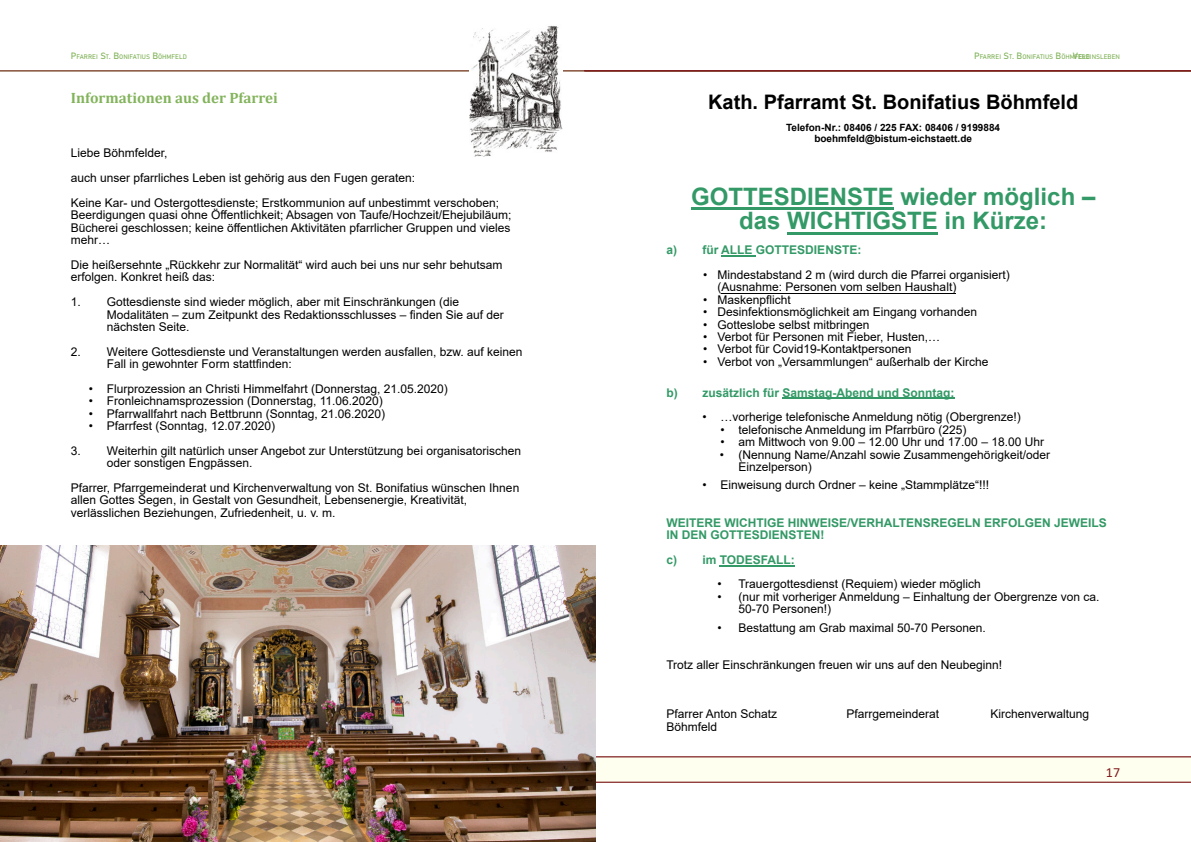
<style>
.page{position:relative;width:1191px;height:842px;background:#fff}
.page>*{position:absolute;margin:0;border:0;box-sizing:border-box;transform-origin:0 0}
.t1{font:700 24px/24.8px "Arial";color:#396;text-align:center}
.t2{font:700 20px "Arial";color:#000}
.t3{font:700 15px "Cambria";color:#83b45c}
.t4{font:14px "Calibri";color:#811d1f}
.t5{font:12px/12.4px "Arial";color:#000}
.t6{font:700 12px/12.4px "Arial";color:#396}
.t7{font:700 10px/10.3px "Arial";color:#000;text-align:center}
.t8{font:6.4px "Bahnschrift";color:#83b45c}
.s1{font-size:9px}
</style>
<div class="page">
<hr style="left:691px;top:207px;width:203px;height:3px;background:#396">
<hr style="left:787px;top:232px;width:151px;height:2px;background:#396">
<hr style="left:721px;top:255px;width:35px;height:2px;background:#396">
<hr style="left:721px;top:293px;width:235px;height:1px;background:#000">
<hr style="left:782px;top:398px;width:172px;height:1px;background:#396">
<hr style="left:719px;top:565px;width:76px;height:1px;background:#396">
<hr style="left:0;top:70px;width:1191px;height:1px;background:#83b45c">
<svg style="left:595px;top:757px;width:596px;height:25px"></svg>
<hr style="left:0;top:71px;width:1191px;height:1px;background:#811e20">
<img style="left:0;top:546px;width:595px;height:296px">
<img style="left:470px;top:26px;width:93px;height:131px">
<p class="t8" style="left:71px;top:54px;width:118px"><span class="s1">P</span>FARREI <span class="s1">S</span>T<span class="s1">. B</span>ONIFATIUS <span class="s1">B</span>ÖHMFELD</p>
<p class="t8" style="left:974px;top:54px;width:118px"><span class="s1">P</span>FARREI <span class="s1">S</span>T<span class="s1">. B</span>ONIFATIUS <span class="s1">B</span>ÖHMFELD</p>
<p class="t8" style="left:1072px;top:54px;width:49px"><span class="s1">V</span> REINSLEBEN</p>
<p class="t3" style="left:71px;top:91px;width:208px">Informationen aus der Pfarrei</p>
<p class="t5" style="left:71px;top:142px;width:430px;line-height:24.8px">Liebe Böhmfelder,<br>auch unser pfarrliches Leben ist gehörig aus den Fugen geraten:<br>Keine Kar- und Ostergottesdienste; Erstkommunion auf unbestimmt verschoben;</p>
<p class="t5" style="left:71px;top:210px;width:442px;text-align:justify">Beerdigungen quasi ohne Öffentlichkeit; Absagen von Taufe/Hochzeit/Ehejubiläum; Bücherei geschlossen; keine öffentlichen Aktivitäten pfarrlicher Gruppen und vieles mehr…</p>
<p class="t5" style="left:71px;top:260px;width:433px">Die heißersehnte „Rückkehr zur Normalität“ wird auch bei uns nur sehr behutsam erfolgen. Konkret heiß das:</p>
<p class="t5" style="left:107px;top:297px;width:398px;text-indent:-36px">1. Gottesdienste sind wieder möglich, aber mit Einschränkungen (die<br>Modalitäten – zum Zeitpunkt des Redaktionsschlusses – finden Sie auf der nächsten Seite.</p>
<p class="t5" style="left:107px;top:346px;width:417px;text-indent:-36px">2. Weitere Gottesdienste und Veranstaltungen werden ausfallen, bzw. auf keinen<br>Fall in gewohnter Form stattfinden:</p>
<p class="t5" style="left:89px;top:384px;width:360px">• Flurprozession an Christi Himmelfahrt (Donnerstag, 21.05.2020)</p>
<p class="t5" style="left:89px;top:396px;width:295px">• Fronleichnamsprozession (Donnerstag, 11.06.2020)</p>
<p class="t5" style="left:89px;top:408px;width:298px">• Pfarrwallfahrt nach Bettbrunn (Sonntag, 21.06.2020)</p>
<p class="t5" style="left:89px;top:421px;width:188px">• Pfarrfest (Sonntag, 12.07.2020)</p>
<p class="t5" style="left:107px;top:446px;width:416px;text-indent:-36px">3. Weiterhin gilt natürlich unser Angebot zur Unterstützung bei organisatorischen oder sonstigen Engpässen.</p>
<p class="t5" style="left:71px;top:483px;width:450px">Pfarrer, Pfarrgemeinderat und Kirchenverwaltung von St. Bonifatius wünschen Ihnen allen Gottes Segen, in Gestalt von Gesundheit, Lebensenergie, Kreativität, verlässlichen Beziehungen, Zufriedenheit, u. v. m.</p>
<h2 class="t2" style="left:708px;top:94px;width:372px">Kath. Pfarramt St. Bonifatius Böhmfeld</h2>
<p class="t7" style="left:786px;top:124px;width:215px">Telefon-Nr.: 08406 / 225 FAX: 08406 / 9199884 boehmfeld@bistum-eichstaett.de</p>
<h1 class="t1" style="left:691px;top:186px;width:406px">GOTTESDIENSTE wieder möglich – das WICHTIGSTE in Kürze:</h1>
<p class="t6" style="left:666px;top:245px;width:196px">a) für ALLE GOTTESDIENSTE:</p>
<p class="t5" style="left:717px;top:270px;width:294px;text-indent:-14px">• Mindestabstand 2 m (wird durch die Pfarrei organisiert) (Ausnahme: Personen vom selben Haushalt)</p>
<p class="t5" style="left:703px;top:294px;width:89px">• Maskenpflicht</p>
<p class="t5" style="left:703px;top:307px;width:275px">• Desinfektionsmöglichkeit am Eingang vorhanden</p>
<p class="t5" style="left:703px;top:319px;width:168px">• Gotteslobe selbst mitbringen</p>
<p class="t5" style="left:703px;top:332px;width:238px">• Verbot für Personen mit Fieber, Husten,…</p>
<p class="t5" style="left:703px;top:344px;width:210px">• Verbot für Covid19-Kontaktpersonen</p>
<p class="t5" style="left:703px;top:356px;width:287px">• Verbot von „Versammlungen“ außerhalb der Kirche</p>
<p class="t6" style="left:666px;top:387px;width:290px">b) zusätzlich für Samstag-Abend und Sonntag:</p>
<p class="t5" style="left:702px;top:412px;width:320px">• …vorherige telefonische Anmeldung nötig (Obergrenze!)</p>
<p class="t5" style="left:720px;top:424px;width:248px">• telefonische Anmeldung im Pfarrbüro (225)</p>
<p class="t5" style="left:720px;top:437px;width:325px">• am Mittwoch von 9.00 – 12.00 Uhr und 17.00 – 18.00 Uhr</p>
<p class="t5" style="left:738px;top:449px;width:313px;text-indent:-19px">• (Nennung Name/Anzahl sowie Zusammengehörigkeit/oder<br>Einzelperson)</p>
<p class="t5" style="left:702px;top:480px;width:288px">• Einweisung durch Ordner – keine „Stammplätze“!!!</p>
<p class="t6" style="left:666px;top:517px;width:442px">WEITERE WICHTIGE HINWEISE/VERHALTENSREGELN ERFOLGEN JEWEILS<br>IN DEN GOTTESDIENSTEN!</p>
<p class="t6" style="left:666px;top:554px;width:130px">c) im TODESFALL:</p>
<p class="t5" style="left:717px;top:579px;width:265px">• Trauergottesdienst (Requiem) wieder möglich</p>
<p class="t5" style="left:738px;top:592px;width:362px;text-indent:-21px">• (nur mit vorheriger Anmeldung – Einhaltung der Obergrenze von ca.<br>50-70 Personen!)</p>
<p class="t5" style="left:717px;top:622px;width:270px">• Bestattung am Grab maximal 50-70 Personen.</p>
<p class="t5" style="left:666px;top:659px;width:337px">Trotz aller Einschränkungen freuen wir uns auf den Neubeginn!</p>
<p class="t5" style="left:666px;top:709px;width:112px">Pfarrer Anton Schatz</p>
<p class="t5" style="left:846px;top:709px;width:94px">Pfarrgemeinderat</p>
<p class="t5" style="left:990px;top:709px;width:100px">Kirchenverwaltung</p>
<p class="t5" style="left:666px;top:721px;width:52px">Böhmfeld</p>
<p class="t4" style="left:1105px;top:767px;width:16px">17</p>
</div>
